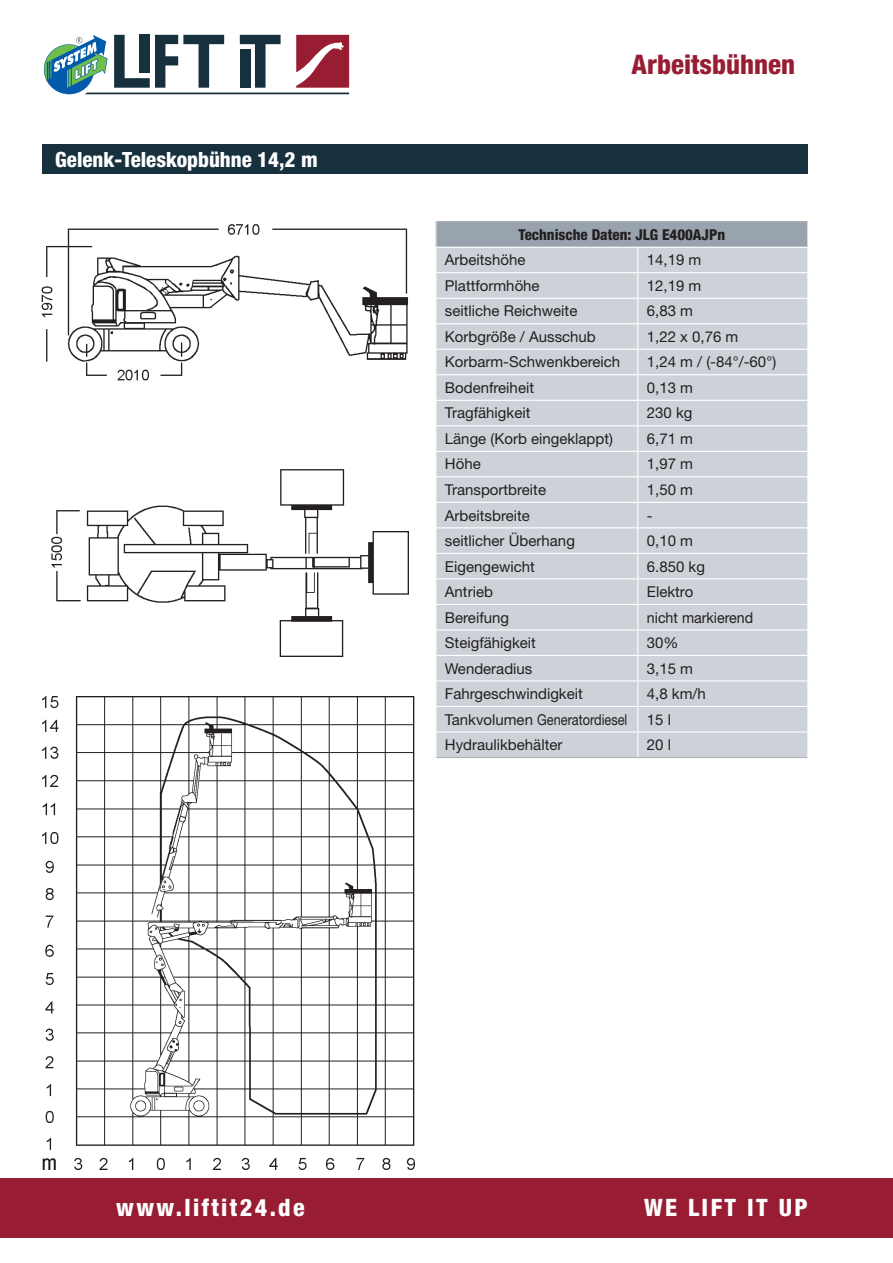
<style>
.page{position:relative;width:893px;height:1263px;background:#fff}
.page>*{position:absolute;margin:0;border:0;box-sizing:border-box;transform-origin:0 0}
.t1{font:800 condensed 27px "Helvetica Neue LT Pro";color:#981d33}
.t2{font:800 condensed 24px "Helvetica Neue LT Pro";letter-spacing:.1em;color:#fff}
.t3{font:800 condensed 21px "Helvetica Neue LT Pro";color:#fff}
.t4{font:15px "Helvetica Neue LT Pro";color:#231f20}
.t5{font:800 condensed 15px "Helvetica Neue LT Pro";color:#231f20}
.t6{font:15px "Helvetica Neue LT Pro";color:#231f20;scale:.95 1}
</style>
<div class="page">
<div style="left:43px;top:145px;width:765px;height:29px;background:#16303d"></div>
<img style="left:41px;top:224px;width:367px;height:157px">
<img style="left:51px;top:469px;width:358px;height:188px">
<img style="left:43px;top:696px;width:372px;height:473px">
<div style="left:436px;top:222px;width:372px;height:25px;background:#98a3ad"></div>
<div style="left:436px;top:248px;width:371px;height:24px;background:#ccd2d8"></div>
<div style="left:436px;top:273px;width:371px;height:484px;background:#ccd2d8"></div>
<hr style="left:436px;top:400px;width:201px;height:1px;background:#fff">
<hr style="left:638px;top:400px;width:169px;height:1px;background:#fff">
<hr style="left:436px;top:425px;width:201px;height:1px;background:#fff">
<hr style="left:436px;top:451px;width:201px;height:1px;background:#fff">
<hr style="left:638px;top:451px;width:169px;height:1px;background:#fff">
<hr style="left:436px;top:527px;width:201px;height:1px;background:#fff">
<hr style="left:638px;top:527px;width:169px;height:1px;background:#fff">
<svg style="left:637px;top:248px;width:1px;height:509px"></svg>
<hr style="left:436px;top:298px;width:201px;height:1px;background:#fff">
<hr style="left:638px;top:298px;width:169px;height:1px;background:#fff">
<hr style="left:436px;top:323px;width:201px;height:1px;background:#fff">
<hr style="left:638px;top:323px;width:169px;height:1px;background:#fff">
<hr style="left:436px;top:349px;width:201px;height:1px;background:#fff">
<hr style="left:638px;top:349px;width:169px;height:1px;background:#fff">
<hr style="left:436px;top:374px;width:201px;height:1px;background:#fff">
<hr style="left:638px;top:374px;width:169px;height:1px;background:#fff">
<hr style="left:638px;top:425px;width:169px;height:1px;background:#fff">
<hr style="left:436px;top:502px;width:201px;height:1px;background:#fff">
<hr style="left:638px;top:502px;width:169px;height:1px;background:#fff">
<hr style="left:436px;top:476px;width:202px;height:1px;background:#fff">
<hr style="left:638px;top:476px;width:169px;height:1px;background:#fff">
<hr style="left:436px;top:578px;width:202px;height:1px;background:#fff">
<hr style="left:638px;top:578px;width:169px;height:1px;background:#fff">
<hr style="left:436px;top:604px;width:202px;height:1px;background:#fff">
<hr style="left:638px;top:604px;width:169px;height:1px;background:#fff">
<hr style="left:436px;top:629px;width:202px;height:1px;background:#fff">
<hr style="left:638px;top:629px;width:169px;height:1px;background:#fff">
<hr style="left:436px;top:655px;width:202px;height:1px;background:#fff">
<hr style="left:638px;top:655px;width:169px;height:1px;background:#fff">
<hr style="left:436px;top:680px;width:202px;height:1px;background:#fff">
<hr style="left:638px;top:680px;width:169px;height:1px;background:#fff">
<hr style="left:436px;top:731px;width:202px;height:1px;background:#fff">
<hr style="left:638px;top:731px;width:169px;height:1px;background:#fff">
<hr style="left:436px;top:553px;width:201px;height:1px;background:#fff">
<hr style="left:638px;top:553px;width:169px;height:1px;background:#fff">
<hr style="left:436px;top:706px;width:201px;height:1px;background:#fff">
<hr style="left:638px;top:706px;width:169px;height:1px;background:#fff">
<hr style="left:436px;top:221px;width:202px;height:1px;background:#b2b3b7">
<hr style="left:638px;top:221px;width:169px;height:1px;background:#b2b3b7">
<svg style="left:435px;top:221px;width:1px;height:26px"></svg>
<svg style="left:807px;top:221px;width:1px;height:537px"></svg>
<hr style="left:436px;top:272px;width:202px;height:1px;background:#fff">
<hr style="left:436px;top:757px;width:202px;height:1px;background:#b2b3b7">
<hr style="left:638px;top:757px;width:169px;height:1px;background:#b2b3b7">
<div style="left:0;top:1178px;width:446px;height:59px;background:#981d33"></div>
<svg style="left:43px;top:34px;width:306px;height:61px"></svg>
<div style="left:442px;top:1178px;width:451px;height:59px;background:#981d33"></div>
<h3 class="t3" style="left:55px;top:147px;width:264px">Gelenk-Teleskopbühne 14,2 m</h3>
<h1 class="t1" style="left:632px;top:48px;width:165px">Arbeitsbühnen</h1>
<p class="t5" style="left:519px;top:225px;width:208px">Technische Daten: JLG E400AJPn</p>
<p class="t4" style="left:445px;top:251px;width:82px">Arbeitshöhe</p>
<p class="t4" style="left:647px;top:251px;width:56px">14,19 m</p>
<p class="t4" style="left:445px;top:276px;width:96px">Plattformhöhe</p>
<p class="t4" style="left:647px;top:276px;width:56px">12,19 m</p>
<p class="t4" style="left:445px;top:302px;width:134px">seitliche Reichweite</p>
<p class="t4" style="left:647px;top:302px;width:48px">6,83 m</p>
<p class="t4" style="left:445px;top:327px;width:152px">Korbgröße / Ausschub</p>
<p class="t4" style="left:647px;top:327px;width:93px">1,22 x 0,76 m</p>
<p class="t4" style="left:445px;top:353px;width:177px">Korbarm-Schwenkbereich</p>
<p class="t4" style="left:647px;top:353px;width:131px">1,24 m / (-84°/-60°)</p>
<p class="t4" style="left:445px;top:378px;width:91px">Bodenfreiheit</p>
<p class="t4" style="left:647px;top:378px;width:48px">0,13 m</p>
<p class="t4" style="left:445px;top:404px;width:87px">Tragfähigkeit</p>
<p class="t4" style="left:647px;top:404px;width:47px">230 kg</p>
<p class="t4" style="left:445px;top:429px;width:170px">Länge (Korb eingeklappt)</p>
<p class="t4" style="left:647px;top:429px;width:48px">6,71 m</p>
<p class="t4" style="left:445px;top:455px;width:37px">Höhe</p>
<p class="t4" style="left:647px;top:455px;width:48px">1,97 m</p>
<p class="t4" style="left:445px;top:480px;width:103px">Transportbreite</p>
<p class="t4" style="left:647px;top:480px;width:48px">1,50 m</p>
<p class="t4" style="left:445px;top:506px;width:87px">Arbeitsbreite</p>
<p class="t4" style="left:647px;top:506px;width:7px">-</p>
<p class="t4" style="left:445px;top:531px;width:132px">seitlicher Überhang</p>
<p class="t4" style="left:647px;top:531px;width:48px">0,10 m</p>
<p class="t4" style="left:445px;top:557px;width:91px">Eigengewicht</p>
<p class="t4" style="left:647px;top:557px;width:60px">6.850 kg</p>
<p class="t4" style="left:445px;top:582px;width:50px">Antrieb</p>
<p class="t4" style="left:647px;top:582px;width:48px">Elektro</p>
<p class="t4" style="left:445px;top:608px;width:66px">Bereifung</p>
<p class="t6" style="left:647px;top:608px;width:113px">nicht markierend</p>
<p class="t4" style="left:445px;top:633px;width:93px">Steigfähigkeit</p>
<p class="t4" style="left:647px;top:633px;width:33px">30%</p>
<p class="t4" style="left:445px;top:659px;width:89px">Wenderadius</p>
<p class="t4" style="left:647px;top:659px;width:48px">3,15 m</p>
<p class="t4" style="left:445px;top:684px;width:139px">Fahrgeschwindigkeit</p>
<p class="t4" style="left:647px;top:684px;width:60px">4,8 km/h</p>
<p class="t4" style="left:445px;top:710px;width:184px">Tankvolumen Generatordiesel</p>
<p class="t4" style="left:647px;top:710px;width:26px">15 l</p>
<p class="t4" style="left:445px;top:735px;width:119px">Hydraulikbehälter</p>
<p class="t4" style="left:647px;top:735px;width:26px">20 l</p>
<h2 class="t2" style="left:116px;top:1193px;width:190px">www.liftit24.de</h2>
<h2 class="t2" style="left:644px;top:1193px;width:165px">WE LIFT IT UP</h2>
</div>
